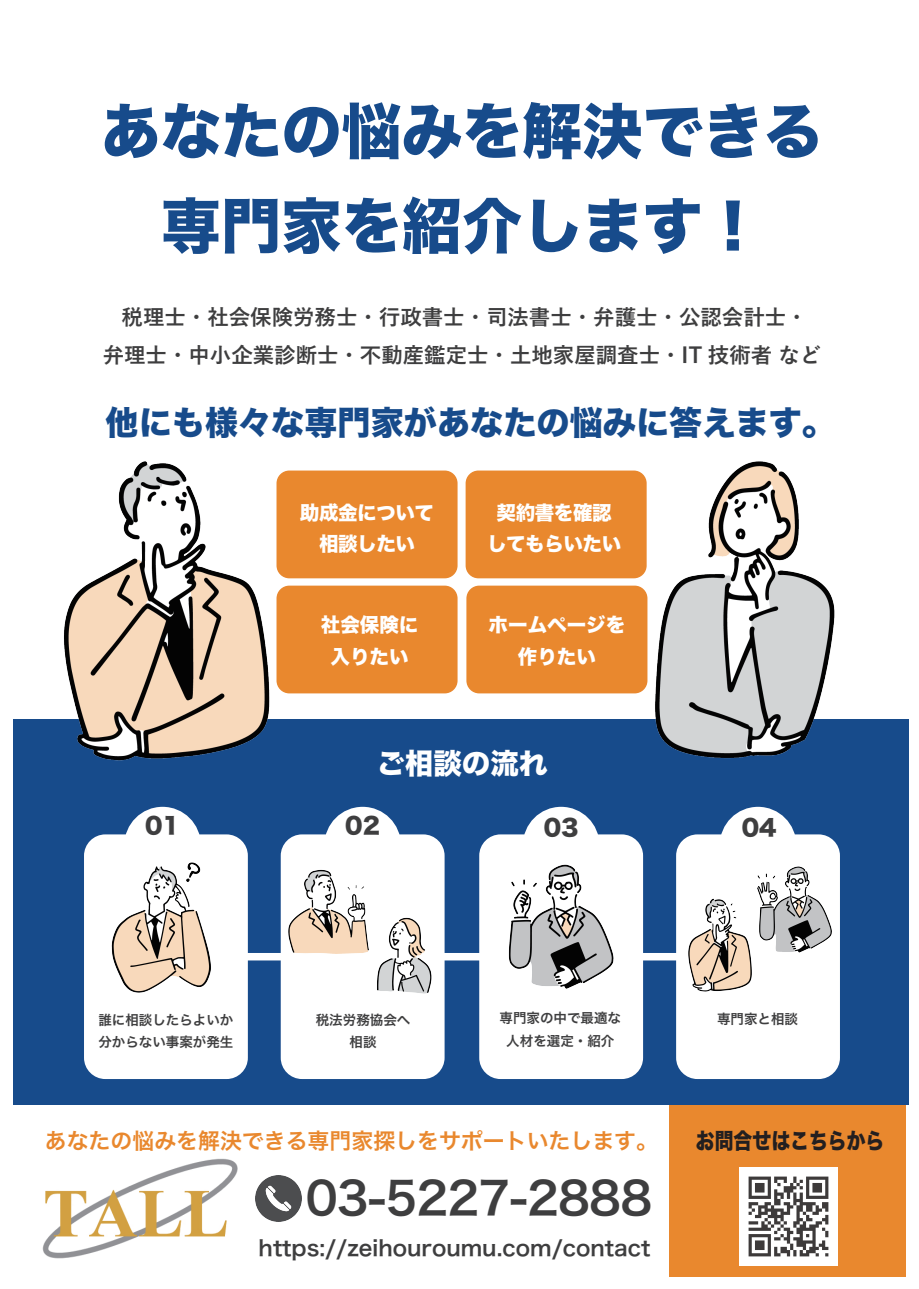
<style>
.page{position:relative;width:919px;height:1289px;background:#fff}
.page>*{position:absolute;margin:0;border:0;box-sizing:border-box;transform-origin:0 0}
.t1{font:60.15px/94.7px "Hira Kaku Std W8";color:#174b8b;text-align:center}
.t2{font:44.85px "Hira Kaku Pro N W6";letter-spacing:-.02em;color:#3e3e3f}
.t3{font:33.15px "Hira Kaku Std W8";color:#174b8b}
.t4{font:28.5px "Hira Kaku Std W8";color:#fff}
.t5{font:22.5px "Hira Kaku Std W8";color:#3e3e3f}
.t6{font:22.05px "Hira Kaku Std W8";color:#231f20;scale:.86 1}
.t7{font:21.9px "Hira Kaku Pro N W6";color:#e9882e}
.t8{font:700 21.45px/37.5px "Yu Go";color:#3e3e3f;text-align:center}
.t9{font:21.3px "Hira Kaku Pro N W6";color:#3e3e3f}
.t10{font:19.5px/31.5px "Hira Kaku Std W8";letter-spacing:-.02em;color:#fff;text-align:center}
.t11{font:19.5px/31.5px "Hira Kaku Std W8";color:#fff;text-align:center}
.t12{font:13.5px/22.5px "Hira Kaku Pro N W6";color:#3e3e3f;text-align:center}
</style>
<div class="page">
<div style="left:466px;top:585px;width:181px;height:108px;background:#e9882e;border-radius:13px"></div>
<div style="left:276px;top:470px;width:181px;height:108px;background:#e9882e;border-radius:13px"></div>
<div style="left:276px;top:585px;width:181px;height:108px;background:#e9882e;border-radius:13px"></div>
<div style="left:465px;top:470px;width:181px;height:108px;background:#e9882e;border-radius:13px"></div>
<div style="left:13px;top:719px;width:895px;height:386px;background:#174b8b"></div>
<img style="left:64px;top:461px;width:226px;height:300px">
<img style="left:635px;top:461px;width:200px;height:298px">
<div style="left:84px;top:834px;width:164px;height:244px;background:#fff;border-radius:21px"></div>
<div style="left:281px;top:834px;width:163px;height:244px;background:#fff;border-radius:21px"></div>
<div style="left:479px;top:834px;width:164px;height:244px;background:#fff;border-radius:21px"></div>
<div style="left:676px;top:834px;width:163px;height:244px;background:#fff;border-radius:21px"></div>
<div style="left:124px;top:806px;width:77px;height:77px;background:#fff;border-radius:50%"></div>
<div style="left:324px;top:806px;width:77px;height:77px;background:#fff;border-radius:50%"></div>
<div style="left:523px;top:806px;width:76px;height:77px;background:#fff;border-radius:50%"></div>
<div style="left:719px;top:806px;width:77px;height:77px;background:#fff;border-radius:50%"></div>
<div style="left:195px;top:952px;width:533px;height:8px;background:#fff"></div>
<img style="left:111px;top:862px;width:100px;height:131px">
<img style="left:255px;top:1175px;width:47px;height:46px">
<div style="left:669px;top:1105px;width:237px;height:171px;background:#e9882e"></div>
<img style="left:283px;top:845px;width:86px;height:109px">
<img style="left:377px;top:917px;width:55px;height:77px">
<img style="left:456px;top:845px;width:208px;height:156px">
<img style="left:757px;top:855px;width:83px;height:108px">
<img style="left:688px;top:889px;width:81px;height:103px">
<img style="left:739px;top:1167px;width:98px;height:98px">
<img style="left:42px;top:1158px;width:196px;height:101px">
<h1 class="t1" style="left:101px;top:86px;width:724px">あなたの悩みを解決できる専門家を紹介します！</h1>
<p class="t8" style="left:103px;top:299px;width:720px">税理士・社会保険労務士・行政書士・司法書士・弁護士・公認会計士・<br>弁理士・中小企業診断士・不動産鑑定士・土地家屋調査士・IT 技術者 など</p>
<h3 class="t3" style="left:105px;top:404px;width:731px">他にも様々な専門家があなたの悩みに答えます。</h3>
<p class="t10" style="left:300px;top:497px;width:136px">助成金について相談したい</p>
<p class="t11" style="left:321px;top:609px;width:99px">社会保険に入りたい</p>
<p class="t10" style="left:487px;top:497px;width:136px">契約書を確認してもらいたい</p>
<p class="t11" style="left:488px;top:609px;width:138px">ホームページを作りたい</p>
<h3 class="t4" style="left:376px;top:748px;width:173px">ご相談の流れ</h3>
<p class="t5" style="left:145px;top:813px;width:36px">01</p>
<p class="t5" style="left:345px;top:813px;width:36px">02</p>
<p class="t5" style="left:543px;top:814px;width:36px">03</p>
<p class="t5" style="left:741px;top:814px;width:36px">04</p>
<p class="t12" style="left:98px;top:1007px;width:136px;text-align:left">誰に相談したらよいか分からない事案が発生</p>
<p class="t12" style="left:316px;top:1007px;width:96px">税法労務協会へ相談</p>
<p class="t12" style="left:499px;top:1006px;width:123px">専門家の中で最適な人材を選定・紹介</p>
<p class="t12" style="left:717px;top:1007px;width:82px">専門家と相談</p>
<p class="t7" style="left:45px;top:1120px;width:614px">あなたの悩みを解決できる専門家探しをサポートいたします。</p>
<h2 class="t2" style="left:306px;top:1157px;width:348px">03-5227-2888</h2>
<p class="t9" style="left:258px;top:1228px;width:393px">https://zeihouroumu.com/contact</p>
<p class="t6" style="left:695px;top:1128px;width:221px">お問合せはこちらから</p>
</div>
